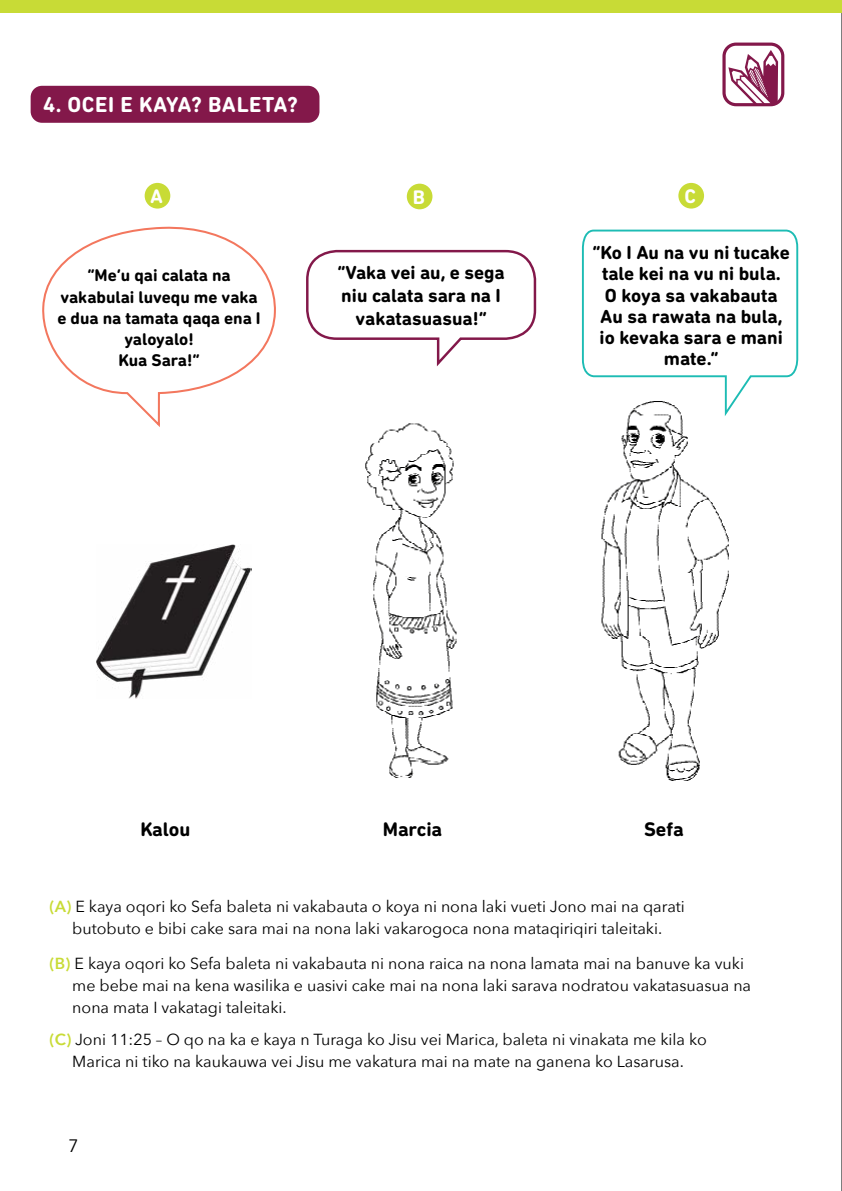
<style>
.page{position:relative;width:842px;height:1191px;background:#fff}
.page>*{position:absolute;margin:0;border:0;box-sizing:border-box;transform-origin:0 0}
.t1{font:700 22px "DIN Next Rounded LT Pro";letter-spacing:.025em;color:#fff}
.t2{font:700 20px "DIN Next Rounded LT Pro";color:#000}
.t3{font:700 20px "DIN Next Rounded LT Pro";color:#fff}
.t4{font:700 19.2px/21px "DIN Next Rounded LT Pro";color:#000;text-align:center}
.t5{font:18px "Avenir Next";color:#000}
.t6{font:700 17.2px/21px "DIN Next Rounded LT Pro";color:#000;text-align:center}
.t7{font:16px/22px "Avenir Next";color:#000;text-align:center}
.s1{font-weight:600;color:#c8db36}
</style>
<div class="page">
<hr style="left:841px;top:0;width:1px;height:1191px;background:#000">
<img style="left:97px;top:545px;width:154px;height:153px">
<img style="left:365px;top:423px;width:92px;height:355px">
<img style="left:601px;top:419px;width:128px;height:361px">
<svg style="left:42px;top:226px;width:234px;height:201px"></svg>
<div style="left:31px;top:86px;width:288px;height:37px;background:#83184a;border-radius:11px"></div>
<svg style="left:728px;top:50px;width:50px;height:52px"></svg>
<div style="left:722px;top:43px;width:62px;height:63px;border:3px solid #83184a;border-radius:12px"></div>
<div style="left:407px;top:184px;width:25px;height:25px;background:#c8db36;border-radius:50%"></div>
<div style="left:145px;top:183px;width:25px;height:25px;background:#c8db36;border-radius:50%"></div>
<div style="left:678px;top:183px;width:26px;height:25px;background:#c8db36;border-radius:50%"></div>
<svg style="left:581px;top:229px;width:218px;height:190px"></svg>
<svg style="left:306px;top:249px;width:231px;height:117px"></svg>
<div style="left:0;top:0;width:842px;height:12px;background:#c8db36"></div>
<h1 class="t1" style="left:43px;top:92px;width:256px">4. OCEI E KAYA? BALETA?</h1>
<p class="t3" style="left:150px;top:185px;width:14px">A</p>
<p class="t3" style="left:413px;top:185px;width:14px">B</p>
<p class="t3" style="left:685px;top:185px;width:13px">C</p>
<p class="t6" style="left:57px;top:265px;width:205px">“Me’u qai calata na vakabulai luvequ me vaka e dua na tamata qaqa ena I yaloyalo!<br>Kua Sara!”</p>
<p class="t4" style="left:337px;top:261px;width:169px;line-height:23px">“Vaka vei au, e sega niu calata sara na I vakatasuasua!”</p>
<p class="t4" style="left:593px;top:242px;width:199px">“Ko I Au na vu ni tucake tale kei na vu ni bula.<br>O koya sa vakabauta<br>Au sa rawata na bula, io kevaka sara e mani mate.”</p>
<p class="t2" style="left:140px;top:817px;width:52px">Kalou</p>
<p class="t2" style="left:383px;top:817px;width:61px">Marcia</p>
<p class="t2" style="left:644px;top:817px;width:41px">Sefa</p>
<p class="t7" style="left:50px;top:894px;width:637px"><span class="s1">(A)</span> E kaya oqori ko Sefa baleta ni vakabauta o koya ni nona laki vueti Jono mai na qarati butobuto e bibi cake sara mai na nona laki vakarogoca nona mataqiriqiri taleitaki.</p>
<p class="t7" style="left:72px;top:951px;width:680px;text-align:left;text-indent:-23px"><span class="s1">(B)</span> E kaya oqori ko Sefa baleta ni vakabauta ni nona raica na nona lamata mai na banuve ka vuki me bebe mai na kena wasilika e uasivi cake mai na nona laki sarava nodratou vakatasuasua na nona mata I vakatagi taleitaki.</p>
<p class="t7" style="left:50px;top:1027px;width:659px"><span class="s1">(C)</span> Joni 11:25 – O qo na ka e kaya n Turaga ko Jisu vei Marica, baleta ni vinakata me kila ko<br>Marica ni tiko na kaukauwa vei Jisu me vakatura mai na mate na ganena ko Lasarusa.</p>
<p class="t5" style="left:68px;top:1130px;width:12px">7</p>
</div>
